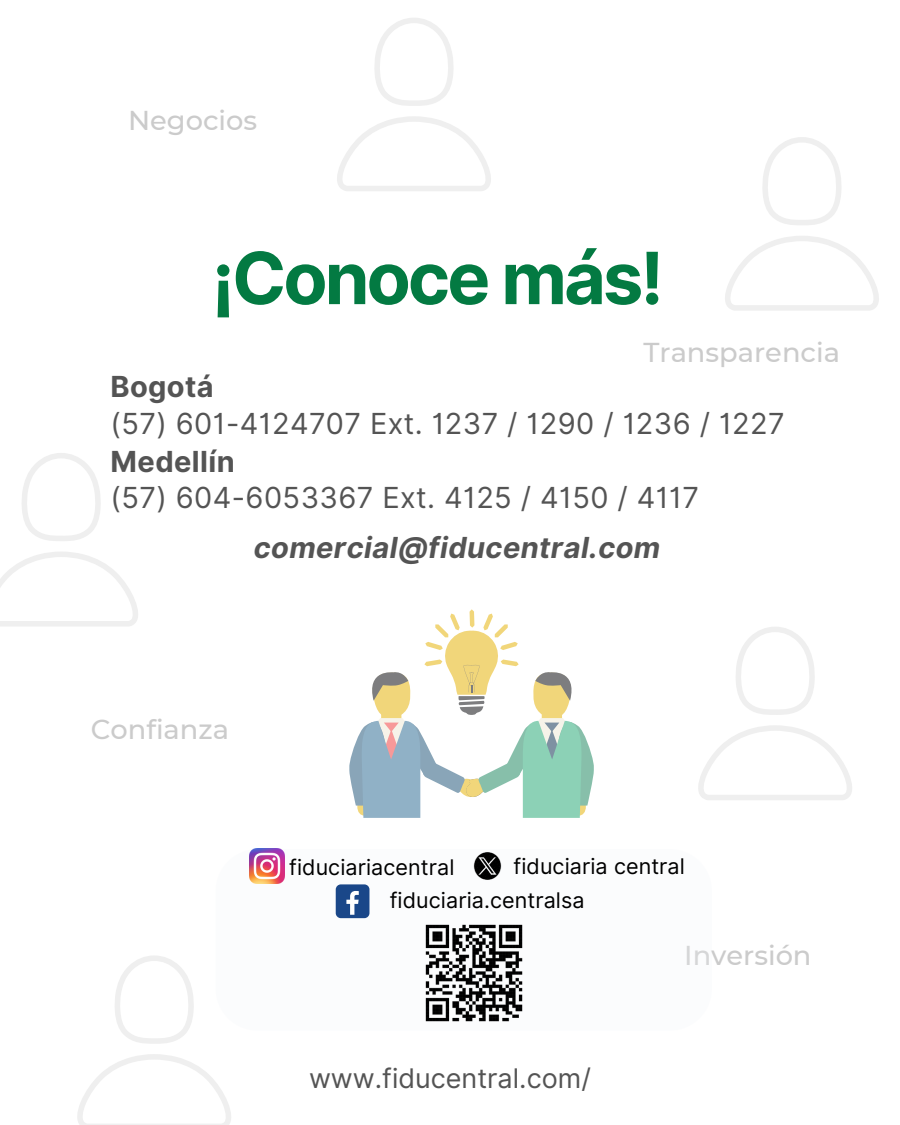
<style>
.page{position:relative;width:900px;height:1125px;background:#fff}
.page>*{position:absolute;margin:0;border:0;box-sizing:border-box;transform-origin:0 0}
.t1{font:700 72px "Inter";letter-spacing:-.04em;color:#037a42}
.t2{font:29px/36.8px "Inter";letter-spacing:.015em;color:#545454}
.t3{font:italic 700 29px "Inter";letter-spacing:.015em;color:#545454}
.t4{font:500 27.3px "Montserrat";color:#cbcbcb}
.t5{font:27px "Inter";color:#545454}
.t6{font:21.6px "Inter";letter-spacing:.005em;color:#000}
.s1{font-weight:700}
</style>
<div class="page">
<svg style="left:698px;top:627px;width:154px;height:173px"></svg>
<svg style="left:337px;top:18px;width:154px;height:173px"></svg>
<svg style="left:0;top:453px;width:138px;height:173px"></svg>
<svg style="left:77px;top:956px;width:154px;height:169px"></svg>
<svg style="left:725px;top:137px;width:154px;height:174px"></svg>
<div style="left:216px;top:849px;width:496px;height:182px;background:#fbfcfd;border-radius:42px"></div>
<img style="left:425px;top:924px;width:98px;height:98px">
<img style="left:250px;top:849px;width:34px;height:34px">
<div style="left:336px;top:884px;width:33px;height:34px;background:#1a4789;border-radius:5px"></div>
<svg style="left:346px;top:891px;width:13px;height:24px"></svg>
<img style="left:473px;top:852px;width:29px;height:28px">
<svg style="left:349px;top:609px;width:245px;height:209px"></svg>
<p class="t4" style="left:128px;top:104px;width:131px">Negocios</p>
<h2 class="t1" style="left:212px;top:235px;width:454px">¡Conoce más!</h2>
<p class="t4" style="left:643px;top:336px;width:198px">Transparencia</p>
<p class="t2" style="left:110px;top:368px;width:676px"><span class="s1">Bogotá<br></span>(57) 601-4124707 Ext. 1237 / 1290 / 1236 / 1227</p>
<p class="t2" style="left:110px;top:443px;width:590px"><span class="s1">Medellín<br></span>(57) 604-6053367 Ext. 4125 / 4150 / 4117</p>
<p class="t3" style="left:254px;top:530px;width:408px">comercial@fiducentral.com</p>
<h3 class="t4" style="left:91px;top:713px;width:140px">Confianza</h3>
<p class="t6" style="left:514px;top:853px;width:173px">fiduciaria central</p>
<p class="t6" style="left:289px;top:854px;width:167px">fiduciariacentral</p>
<p class="t6" style="left:390px;top:887px;width:196px">fiduciaria.centralsa</p>
<p class="t5" style="left:309px;top:1062px;width:283px">www.fiducentral.com/</p>
<p class="t4" style="left:684px;top:938px;width:129px">Inversión</p>
</div>
